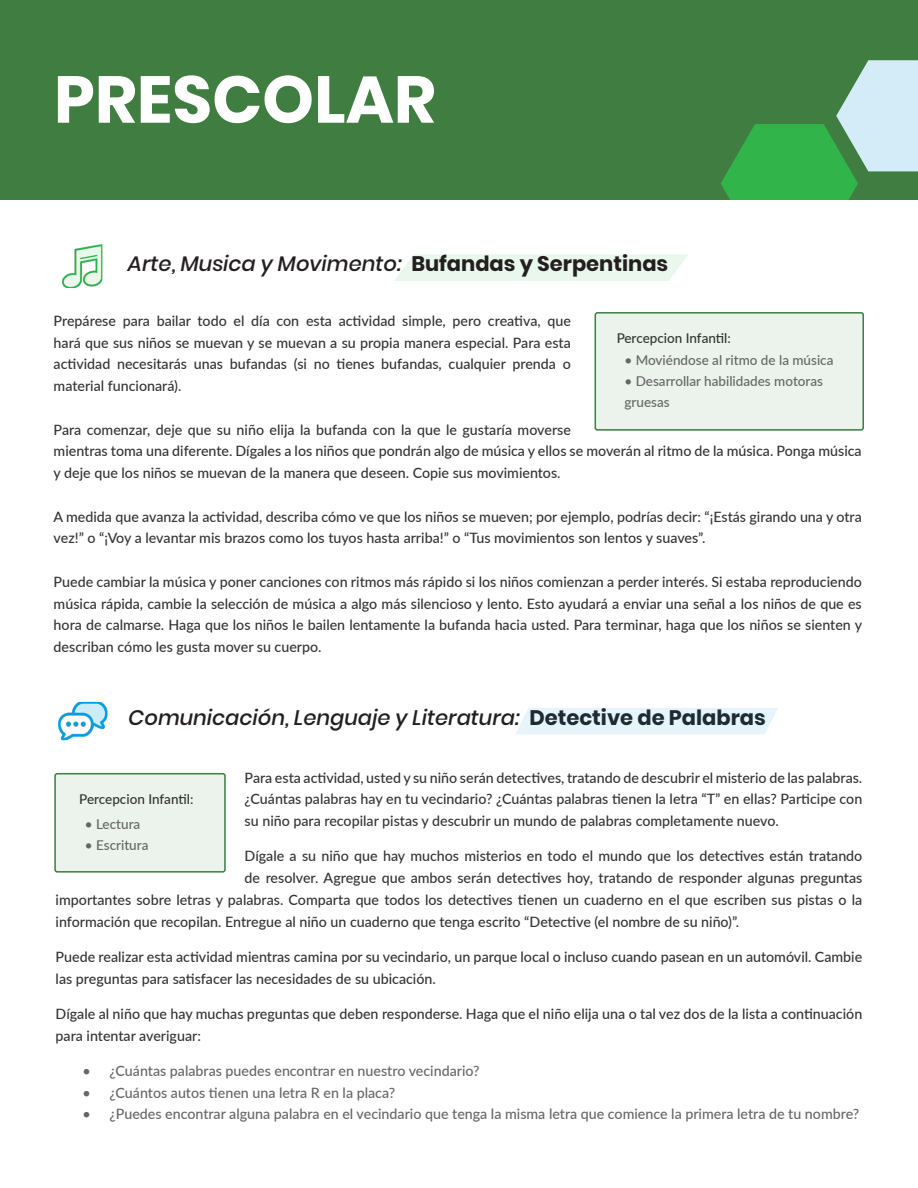
<style>
.page{position:relative;width:918px;height:1188px;background:#fff}
.page>*{position:absolute;margin:0;border:0;box-sizing:border-box;transform-origin:0 0}
.t1{font:700 66px "Poppins";color:#fff}
.t2{font:italic 500 21px "Poppins";color:#231f20}
.t3{font:500 14.25px/21.8px "Lato";color:#333}
.t4{font:500 14.25px "Lato";color:#666}
.t5{font:500 13.5px/21px "Lato";color:#656666}
.t6{font:500 13.5px "Lato";color:#323332}
.s1{font-weight:700;font-style:normal}
</style>
<div class="page">
<svg style="left:395px;top:254px;width:293px;height:27px;background:#eaf7ee"></svg>
<div style="left:595px;top:313px;width:268px;height:118px;background:#ecf2ec;border-radius:2px"></div>
<div style="left:54px;top:773px;width:172px;height:100px;border:2px solid #3d7e43;border-radius:2px"></div>
<div style="left:55px;top:774px;width:170px;height:99px;background:#ecf2ec;border-radius:2px"></div>
<div style="left:516px;top:708px;width:262px;height:26px;background:#e6f5fc"></div>
<div style="left:0;top:0;width:918px;height:200px;background:#3f7e40"></div>
<svg style="left:721px;top:60px;width:197px;height:140px"></svg>
<img style="left:62px;top:244px;width:40px;height:44px">
<img style="left:58px;top:702px;width:50px;height:38px">
<h1 class="t1" style="left:54px;top:61px;width:383px">PRESCOLAR</h1>
<h2 class="t2" style="left:128px;top:252px;width:542px">Arte, Musica y Movimento: <span class="s1">Bufandas y Serpentinas</span></h2>
<p class="t3" style="left:54px;top:309px;width:519px;text-align:justify">Prepárese para bailar todo el día con esta actividad simple, pero creativa, que hará que sus niños se muevan y se muevan a su propia manera especial. Para esta actividad necesitarás unas bufandas (si no tienes bufandas, cualquier prenda o material funcionará).</p>
<p class="t3" style="left:54px;top:418px;width:810px">Para comenzar, deje que su niño elija la bufanda con la que le gustaría moverse<br>mientras toma una diferente. Dígales a los niños que pondrán algo de música y ellos se moverán al ritmo de la música. Ponga música y deje que los niños se muevan de la manera que deseen. Copie sus movimientos.</p>
<p class="t3" style="left:54px;top:505px;width:810px">A medida que avanza la actividad, describa cómo ve que los niños se mueven; por ejemplo, podrías decir: “¡Estás girando una y otra vez!” o “¡Voy a levantar mis brazos como los tuyos hasta arriba!” o “Tus movimientos son lentos y suaves”.</p>
<p class="t3" style="left:54px;top:570px;width:810px;text-align:justify">Puede cambiar la música y poner canciones con ritmos más rápido si los niños comienzan a perder interés. Si estaba reproduciendo música rápida, cambie la selección de música a algo más silencioso y lento. Esto ayudará a enviar una señal a los niños de que es hora de calmarse. Haga que los niños le bailen lentamente la bufanda hacia usted. Para terminar, haga que los niños se sienten y describan cómo les gusta mover su cuerpo.</p>
<p class="t6" style="left:617px;top:329px;width:116px">Percepcion Infantil:</p>
<p class="t5" style="left:625px;top:349px;width:210px">• Moviéndose al ritmo de la música</p>
<p class="t5" style="left:625px;top:370px;width:200px">• Desarrollar habilidades motoras gruesas</p>
<h2 class="t2" style="left:129px;top:705px;width:639px">Comunicación, Lenguaje y Literatura: <span class="s1">Detective de Palabras</span></h2>
<p class="t3" style="left:245px;top:766px;width:619px;text-align:justify">Para esta actividad, usted y su niño serán detectives, tratando de descubrir el misterio de las palabras. ¿Cuántas palabras hay en tu vecindario? ¿Cuántas palabras tienen la letra “T” en ellas? Participe con su niño para recopilar pistas y descubrir un mundo de palabras completamente nuevo.</p>
<p class="t3" style="left:245px;top:845px;width:619px">Dígale a su niño que hay muchos misterios en todo el mundo que los detectives están tratando</p>
<p class="t3" style="left:245px;top:867px;width:619px">de resolver. Agregue que ambos serán detectives hoy, tratando de responder algunas preguntas</p>
<p class="t3" style="left:56px;top:888px;width:808px">importantes sobre letras y palabras. Comparta que todos los detectives tienen un cuaderno en el que escriben sus pistas o la</p>
<p class="t3" style="left:56px;top:910px;width:685px">información que recopilan. Entregue al niño un cuaderno que tenga escrito “Detective (el nombre de su niño)”.</p>
<p class="t3" style="left:56px;top:945px;width:808px">Puede realizar esta actividad mientras camina por su vecindario, un parque local o incluso cuando pasean en un automóvil. Cambie las preguntas para satisfacer las necesidades de su ubicación.</p>
<p class="t3" style="left:56px;top:1002px;width:808px">Dígale al niño que hay muchas preguntas que deben responderse. Haga que el niño elija una o tal vez dos de la lista a continuación para intentar averiguar:</p>
<p class="t4" style="left:83px;top:1060px;width:399px">• ¿Cuántas palabras puedes encontrar en nuestro vecindario?</p>
<p class="t4" style="left:83px;top:1082px;width:314px">• ¿Cuántos autos tienen una letra R en la placa?</p>
<p class="t4" style="left:83px;top:1104px;width:778px">• ¿Puedes encontrar alguna palabra en el vecindario que tenga la misma letra que comience la primera letra de tu nombre?</p>
<p class="t6" style="left:79px;top:790px;width:116px">Percepcion Infantil:</p>
<p class="t5" style="left:85px;top:813px;width:57px">• Lectura</p>
<p class="t5" style="left:85px;top:834px;width:65px">• Escritura</p>
</div>
